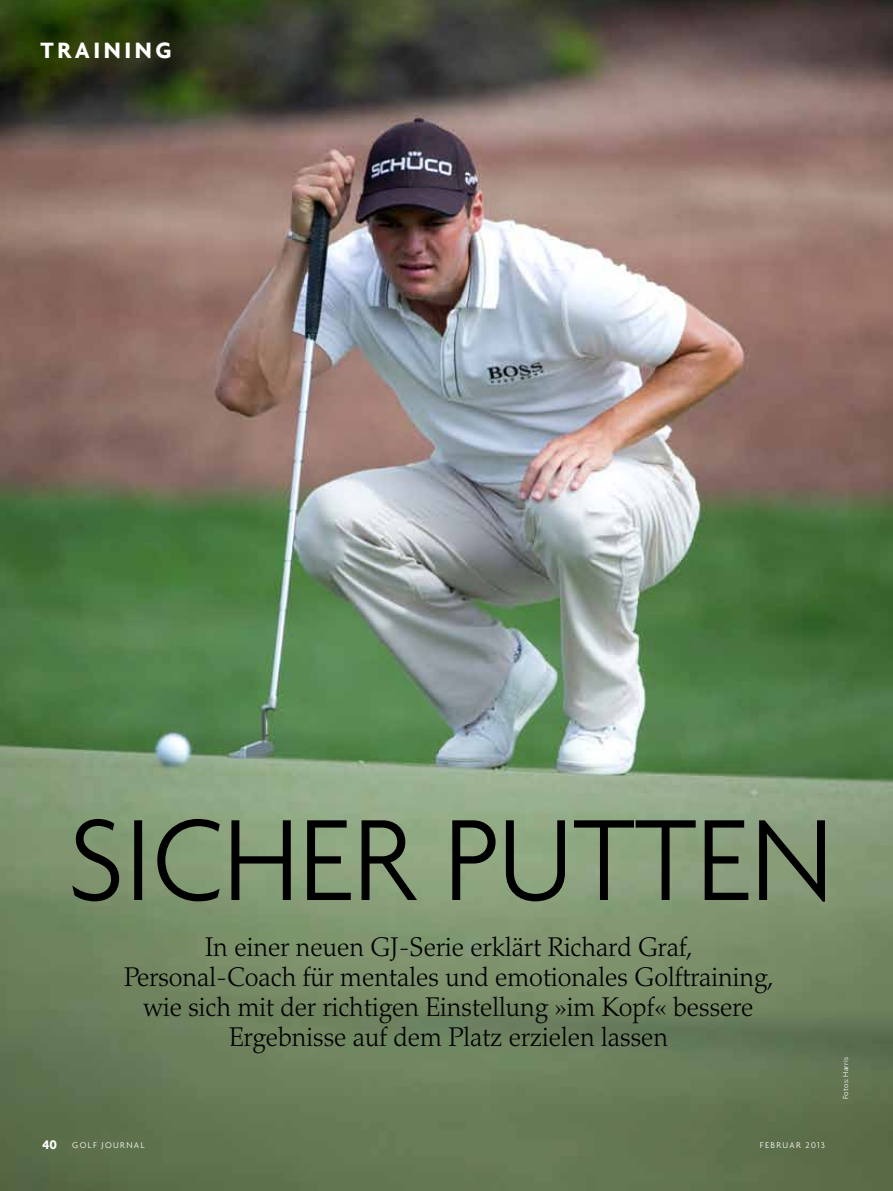
<style>
.page{position:relative;width:893px;height:1191px;background:#fff}
.page>*{position:absolute;margin:0;border:0;box-sizing:border-box;transform-origin:0 0}
.t1{font:300 27px/30px "Palatino";color:#000;text-align:center;scale:.95 1}
.t2{font:700 24px "Agenda";letter-spacing:.15em;color:#fff}
.t3{font:300 9px "Agenda";letter-spacing:.15em;color:#fff}
.t4{font:300 7.8px "Agenda";letter-spacing:.025em;color:#fff}
.s1{font-weight:700;font-size:13.5px}
</style>
<div class="page">
<img style="left:0;top:0;width:893px;height:1191px">
<svg style="left:72px;top:819px;width:753px;height:82px;background:#68795d"></svg>
<p class="t2" style="left:40px;top:35px;width:133px">TRAINING</p>
<p class="t1" style="left:124px;top:932px;width:685px">In einer neuen GJ-Serie erklärt Richard Graf, Personal-Coach für mentales und emotionales Golftraining, wie sich mit der richtigen Einstellung »im Kopf« bessere Ergebnisse auf dem Platz erzielen lassen</p>
<p class="t3" style="left:43px;top:1139px;width:104px"><span class="s1">40</span> GOLF JOURNAL</p>
<p class="t3" style="left:760px;top:1140px;width:67px">FEBRUAR 2013</p>
<p class="t4" style="left:841px;top:1099px;width:43px;rotate:-90deg">FOTOS: HARRIS</p>
</div>
